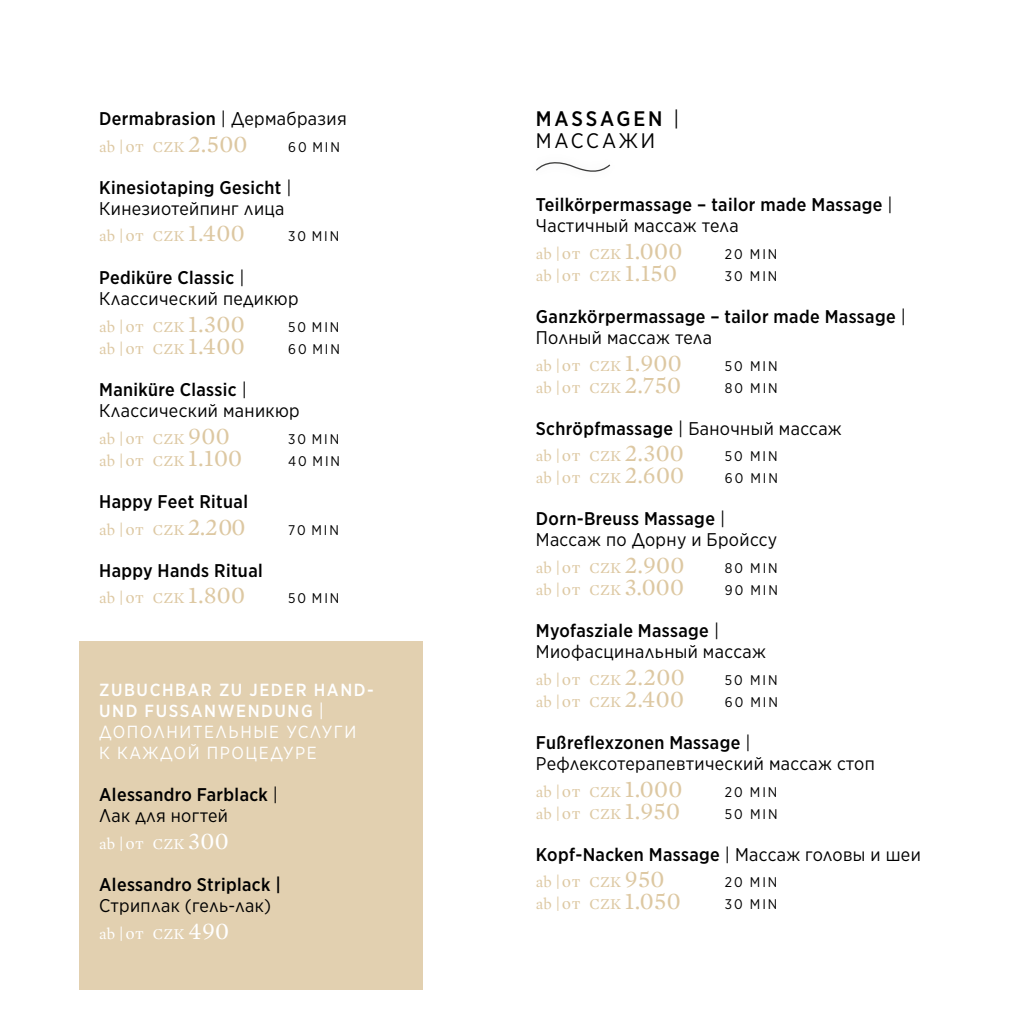
<style>
.page{position:relative;width:1032px;height:1032px;background:#fff}
.page>*{position:absolute;margin:0;border:0;box-sizing:border-box;transform-origin:0 0}
.t1{font:24.5px "Mercury Text G1";letter-spacing:.01em;color:#ddc8a2}
.t2{font:500 21px/21.9px "Gotham Narrow";letter-spacing:.13em;color:#000}
.t3{font:500 18.38px/21px "Gotham Narrow";letter-spacing:.02em;color:#000}
.t4{font:18.38px/21px "Gotham Narrow";letter-spacing:.02em;color:#000}
.t5{font:500 17.5px/21px "Gotham Narrow";letter-spacing:.09em;color:#fff}
.t6{font:15.4px "Mercury Text G1";letter-spacing:.01em;color:#ddc8a2}
.t7{font:15.4px "Mercury Text G1";letter-spacing:.01em;color:#fff}
.t8{font:14px "Gotham Narrow";letter-spacing:.14em;color:#000}
.s1{font-weight:400}
.s2{font-size:15.75px}
.s3{font-family:"Gotham Narrow";font-size:15.75px}
.s4{font-family:"Times";font-size:17.5px}
.s5{font-size:15.4px}
.s6{font-weight:500}
.s7{font-size:24.5px}
.s8{font-weight:400;font-size:18.38px}
</style>
<div class="page">
<div style="left:79px;top:641px;width:344px;height:349px;background:#e2d0b0"></div>
<svg style="left:536px;top:162px;width:75px;height:10px"></svg>
<p class="t3" style="left:99px;top:107px;width:249px">Dermabrasion <span class="s1">| Дермабразия</span></p>
<h1 class="t1" style="left:99px;top:126px;width:150px"><span class="s2">ab</span> <span class="s3">|</span> <span class="s4">от</span> <span class="s5">CZK</span> 2.500</h1>
<p class="t8" style="left:288px;top:138px;width:53px">60 MIN</p>
<p class="t3" style="left:99px;top:176px;width:194px">Kinesiotaping Gesicht <span class="s1">|<br>Кинезиотейпинг лица</span></p>
<h1 class="t1" style="left:99px;top:216px;width:147px"><span class="s2">ab</span> <span class="s3">|</span> <span class="s4">от</span> <span class="s5">CZK</span> 1.400</h1>
<p class="t8" style="left:288px;top:228px;width:53px">30 MIN</p>
<p class="t4" style="left:99px;top:267px;width:201px"><span class="s6">Pediküre Classic</span> |<br>Классический педикюр</p>
<h1 class="t1" style="left:99px;top:306px;width:147px"><span class="s2">ab</span> <span class="s3">|</span> <span class="s4">от</span> <span class="s5">CZK</span> 1.300</h1>
<p class="t8" style="left:288px;top:318px;width:53px">50 MIN</p>
<h1 class="t1" style="left:99px;top:328px;width:147px"><span class="s2">ab</span> <span class="s3">|</span> <span class="s4">от</span> <span class="s5">CZK</span> 1.400</h1>
<p class="t8" style="left:288px;top:340px;width:53px">60 MIN</p>
<p class="t4" style="left:99px;top:379px;width:202px"><span class="s6">Maniküre Classic</span> |<br>Классический маникюр</p>
<p class="t6" style="left:99px;top:428px;width:132px"><span class="s2">ab</span> <span class="s3">|</span> <span class="s4">от</span> CZK <span class="s7">900</span></p>
<p class="t8" style="left:288px;top:430px;width:53px">30 MIN</p>
<h1 class="t1" style="left:99px;top:440px;width:145px"><span class="s2">ab</span> <span class="s3">|</span> <span class="s4">от</span> <span class="s5">CZK</span> 1.100</h1>
<p class="t8" style="left:288px;top:452px;width:53px">40 MIN</p>
<p class="t3" style="left:99px;top:490px;width:150px">Happy Feet Ritual</p>
<h1 class="t1" style="left:99px;top:509px;width:148px"><span class="s2">ab</span> <span class="s3">|</span> <span class="s4">от</span> <span class="s5">CZK</span> 2.200</h1>
<p class="t8" style="left:288px;top:521px;width:52px">70 MIN</p>
<p class="t3" style="left:99px;top:559px;width:165px">Happy Hands Ritual</p>
<h1 class="t1" style="left:99px;top:578px;width:148px"><span class="s2">ab</span> <span class="s3">|</span> <span class="s4">от</span> <span class="s5">CZK</span> 1.800</h1>
<p class="t8" style="left:288px;top:590px;width:53px">50 MIN</p>
<p class="t5" style="left:99px;top:679px;width:276px">ZUBUCHBAR ZU JEDER HAND-<br>UND FUSSANWENDUNG <span class="s8">|<br></span><span class="s1">ДОПОЛНИТЕЛЬНЫЕ УСЛУГИ<br>К КАЖДОЙ ПРОЦЕДУРЕ</span></p>
<p class="t3" style="left:99px;top:784px;width:180px">Alessandro Farblack <span class="s1">|<br>Лак для ногтей</span></p>
<p class="t7" style="left:99px;top:833px;width:131px"><span class="s2">ab</span> <span class="s3">|</span> <span class="s4">от</span> CZK <span class="s7">300</span></p>
<p class="t3" style="left:99px;top:874px;width:183px">Alessandro Striplack |</p>
<p class="t4" style="left:99px;top:895px;width:173px">Стриплак (гель-лак)</p>
<p class="t7" style="left:99px;top:923px;width:131px"><span class="s2">ab</span> <span class="s3">|</span> <span class="s4">от</span> CZK <span class="s7">490</span></p>
<p class="t2" style="left:536px;top:108px;width:145px">MASSAGEN <span class="s1">|<br>МАССАЖИ</span></p>
<p class="t3" style="left:536px;top:194px;width:358px">Teilkörpermassage – tailor made Massage <span class="s1">|<br>Частичный массаж тела</span></p>
<h1 class="t1" style="left:536px;top:233px;width:148px"><span class="s2">ab</span> <span class="s3">|</span> <span class="s4">от</span> <span class="s5">CZK</span> 1.000</h1>
<p class="t8" style="left:725px;top:245px;width:54px">20 MIN</p>
<h1 class="t1" style="left:536px;top:255px;width:143px"><span class="s2">ab</span> <span class="s3">|</span> <span class="s4">от</span> <span class="s5">CZK</span> 1.150</h1>
<p class="t8" style="left:725px;top:267px;width:54px">30 MIN</p>
<p class="t3" style="left:536px;top:306px;width:371px">Ganzkörpermassage – tailor made Massage <span class="s1">|<br>Полный массаж тела</span></p>
<h1 class="t1" style="left:536px;top:345px;width:148px"><span class="s2">ab</span> <span class="s3">|</span> <span class="s4">от</span> <span class="s5">CZK</span> 1.900</h1>
<p class="t8" style="left:725px;top:357px;width:54px">50 MIN</p>
<h1 class="t1" style="left:536px;top:367px;width:147px"><span class="s2">ab</span> <span class="s3">|</span> <span class="s4">от</span> <span class="s5">CZK</span> 2.750</h1>
<p class="t8" style="left:725px;top:379px;width:54px">80 MIN</p>
<p class="t4" style="left:536px;top:417px;width:307px"><span class="s6">Schröpfmassage</span> | Баночный массаж</p>
<h1 class="t1" style="left:536px;top:436px;width:150px"><span class="s2">ab</span> <span class="s3">|</span> <span class="s4">от</span> <span class="s5">CZK</span> 2.300</h1>
<p class="t8" style="left:725px;top:448px;width:54px">50 MIN</p>
<h1 class="t1" style="left:536px;top:457px;width:150px"><span class="s2">ab</span> <span class="s3">|</span> <span class="s4">от</span> <span class="s5">CZK</span> 2.600</h1>
<p class="t8" style="left:725px;top:470px;width:55px">60 MIN</p>
<p class="t4" style="left:536px;top:508px;width:243px"><span class="s6">Dorn-Breuss Massage</span> |<br>Массаж по Дорну и Бройссу</p>
<h1 class="t1" style="left:536px;top:547px;width:150px"><span class="s2">ab</span> <span class="s3">|</span> <span class="s4">от</span> <span class="s5">CZK</span> 2.900</h1>
<p class="t8" style="left:725px;top:559px;width:54px">80 MIN</p>
<h1 class="t1" style="left:536px;top:569px;width:150px"><span class="s2">ab</span> <span class="s3">|</span> <span class="s4">от</span> <span class="s5">CZK</span> 3.000</h1>
<p class="t8" style="left:725px;top:581px;width:55px">90 MIN</p>
<p class="t4" style="left:536px;top:620px;width:232px"><span class="s6">Myofasziale Massage</span> |<br>Миофасцинальный массаж</p>
<h1 class="t1" style="left:536px;top:659px;width:150px"><span class="s2">ab</span> <span class="s3">|</span> <span class="s4">от</span> <span class="s5">CZK</span> 2.200</h1>
<p class="t8" style="left:725px;top:671px;width:54px">50 MIN</p>
<h1 class="t1" style="left:536px;top:681px;width:150px"><span class="s2">ab</span> <span class="s3">|</span> <span class="s4">от</span> <span class="s5">CZK</span> 2.400</h1>
<p class="t8" style="left:725px;top:693px;width:55px">60 MIN</p>
<p class="t4" style="left:536px;top:731px;width:341px"><span class="s6">Fußreflexzonen Massage</span> |<br>Рефлексотерапевтический массаж стоп</p>
<h1 class="t1" style="left:536px;top:771px;width:148px"><span class="s2">ab</span> <span class="s3">|</span> <span class="s4">от</span> <span class="s5">CZK</span> 1.000</h1>
<p class="t8" style="left:725px;top:783px;width:54px">20 MIN</p>
<h1 class="t1" style="left:536px;top:793px;width:146px"><span class="s2">ab</span> <span class="s3">|</span> <span class="s4">от</span> <span class="s5">CZK</span> 1.950</h1>
<p class="t8" style="left:725px;top:805px;width:54px">50 MIN</p>
<p class="t3" style="left:536px;top:843px;width:387px">Kopf-Nacken Massage <span class="s1">| Массаж головы и шеи</span></p>
<p class="t6" style="left:536px;top:871px;width:130px"><span class="s2">ab</span> <span class="s3">|</span> <span class="s4">от</span> CZK <span class="s7">950</span></p>
<p class="t8" style="left:725px;top:874px;width:54px">20 MIN</p>
<h1 class="t1" style="left:536px;top:883px;width:146px"><span class="s2">ab</span> <span class="s3">|</span> <span class="s4">от</span> <span class="s5">CZK</span> 1.050</h1>
<p class="t8" style="left:725px;top:896px;width:54px">30 MIN</p>
</div>
